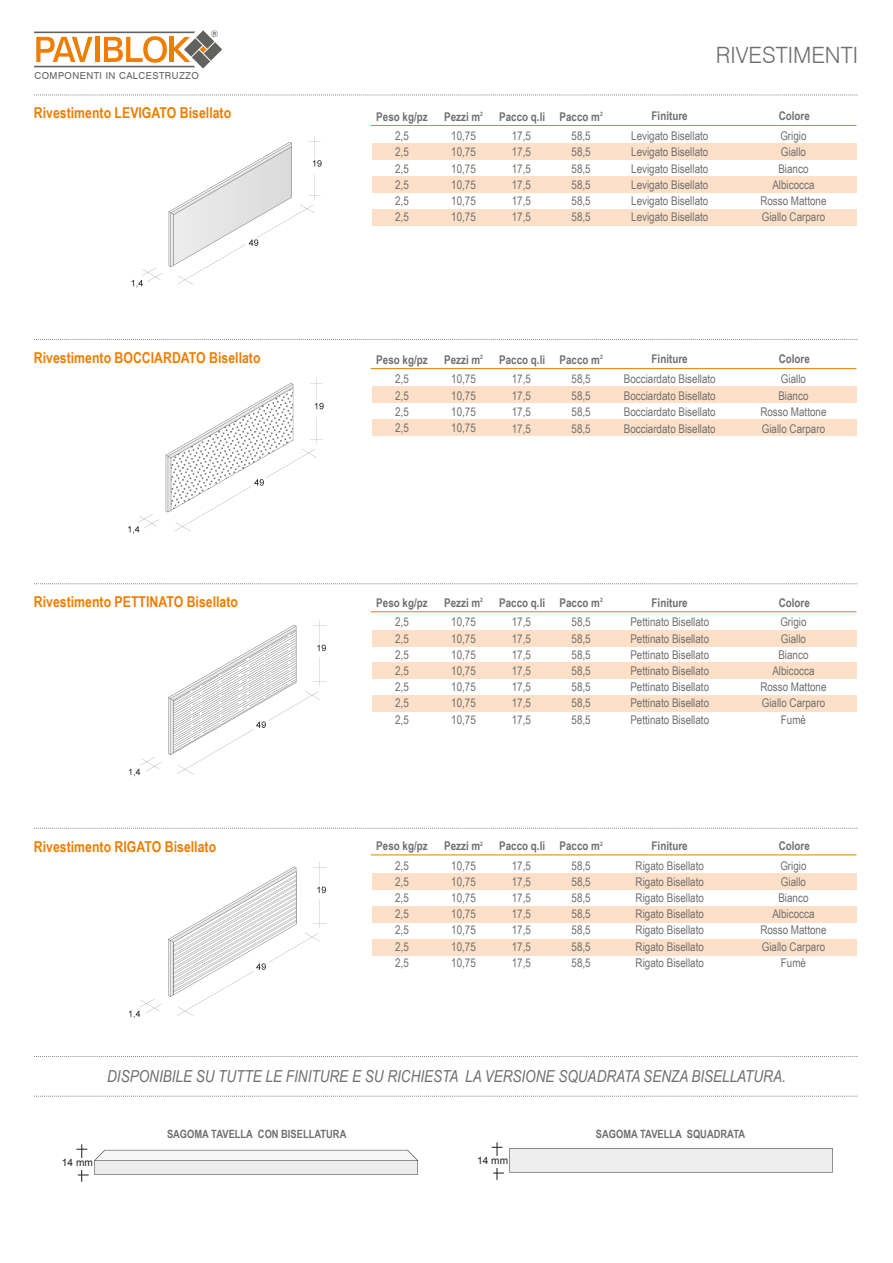
<style>
.page{position:relative;width:893px;height:1263px;background:#fff}
.page>*{position:absolute;margin:0;border:0;box-sizing:border-box;transform-origin:0 0}
.t1{font:300 22.5px "Swiss 721 BT";color:#706f6f}
.t2{font:italic 16.5px "Arial Narrow";color:#706f6f}
.t3{font:700 15px "Arial Narrow";color:#ef7d00}
.t4{font:12px/16.2px "Arial Narrow";color:#706f6f;text-align:justify}
.t5{font:700 12px "Arial Narrow";color:#706f6f}
.t6{font:700 11.4px "Arial Narrow";color:#706f6f}
.t7{font:10.05px "Arial";color:#1d1d1b}
.t8{font:9.6px "Swiss 721 BT";letter-spacing:.05em;color:#616160}
.t9{font:9px "Swiss 721 BT";color:#616160}
</style>
<div class="page">
<img style="left:123px;top:137px;width:205px;height:882px">
<img style="left:95px;top:1148px;width:737px;height:26px">
<hr style="left:81px;top:1144px;width:1px;height:38px;background:#1d1d1b">
<div style="left:61px;top:1158px;width:33px;height:11px;background:#fff"></div>
<hr style="left:497px;top:1142px;width:1px;height:38px;background:#1d1d1b">
<div style="left:477px;top:1156px;width:32px;height:11px;background:#fff"></div>
<svg style="left:34px;top:95px;width:823px;height:1px"></svg>
<svg style="left:34px;top:339px;width:823px;height:1px"></svg>
<svg style="left:34px;top:583px;width:823px;height:1px"></svg>
<svg style="left:34px;top:828px;width:823px;height:1px"></svg>
<svg style="left:34px;top:1056px;width:823px;height:1px"></svg>
<svg style="left:34px;top:1096px;width:823px;height:1px"></svg>
<div style="left:372px;top:144px;width:485px;height:16px;background:#fde0c7"></div>
<div style="left:372px;top:177px;width:485px;height:16px;background:#fde0c7"></div>
<div style="left:372px;top:209px;width:485px;height:17px;background:#fde0c7"></div>
<hr style="left:371px;top:125px;width:485px;height:1px;background:#ef7d00">
<div style="left:372px;top:873px;width:485px;height:16px;background:#fde0c7"></div>
<div style="left:372px;top:906px;width:485px;height:16px;background:#fde0c7"></div>
<div style="left:372px;top:939px;width:485px;height:16px;background:#fde0c7"></div>
<hr style="left:371px;top:854px;width:485px;height:1px;background:#ef7d00">
<div style="left:372px;top:630px;width:485px;height:16px;background:#fde0c7"></div>
<div style="left:372px;top:663px;width:485px;height:16px;background:#fde0c7"></div>
<div style="left:372px;top:696px;width:485px;height:16px;background:#fde0c7"></div>
<hr style="left:371px;top:611px;width:485px;height:1px;background:#ef7d00">
<div style="left:372px;top:387px;width:485px;height:16px;background:#fde0c7"></div>
<div style="left:372px;top:420px;width:485px;height:16px;background:#fde0c7"></div>
<hr style="left:371px;top:368px;width:485px;height:1px;background:#ef7d00">
<svg style="left:34px;top:30px;width:188px;height:39px"></svg>
<p class="t9" style="left:211px;top:28px;width:9px">®</p>
<p class="t8" style="left:34px;top:70px;width:166px">COMPONENTI IN CALCESTRUZZO</p>
<p class="t3" style="left:34px;top:101px;width:199px">Rivestimento LEVIGATO Bisellato</p>
<p class="t3" style="left:34px;top:346px;width:228px">Rivestimento BOCCIARDATO Bisellato</p>
<p class="t3" style="left:34px;top:590px;width:206px">Rivestimento PETTINATO Bisellato</p>
<p class="t3" style="left:34px;top:835px;width:184px">Rivestimento RIGATO Bisellato</p>
<h1 class="t1" style="left:716px;top:41px;width:144px">RIVESTIMENTI</h1>
<p class="t5" style="left:779px;top:107px;width:33px">Colore</p>
<p class="t5" style="left:376px;top:107px;width:53px">Peso kg/pz</p>
<p class="t5" style="left:652px;top:107px;width:38px">Finiture</p>
<p class="t4" style="left:512px;top:127px;width:21px">17,5<br>17,5<br>17,5<br>17,5<br>17,5<br>17,5</p>
<p class="t4" style="left:572px;top:127px;width:21px">58,5<br>58,5<br>58,5<br>58,5<br>58,5<br>58,5</p>
<p class="t4" style="left:631px;top:127px;width:79px">Levigato Bisellato Levigato Bisellato Levigato Bisellato Levigato Bisellato Levigato Bisellato Levigato Bisellato</p>
<p class="t4" style="left:760px;top:127px;width:68px;text-align:center">Grigio<br>Giallo<br>Bianco<br>Albicocca<br>Rosso Mattone<br>Giallo Carparo</p>
<p class="t5" style="left:444px;top:107px;width:40px">Pezzi m<sup>2</sup></p>
<p class="t5" style="left:499px;top:107px;width:105px">Pacco q.li Pacco m<sup>2</sup></p>
<p class="t4" style="left:395px;top:127px;width:15px">2,5<br>2,5<br>2,5<br>2,5<br>2,5<br>2,5</p>
<p class="t4" style="left:451px;top:127px;width:26px">10,75<br>10,75<br>10,75<br>10,75<br>10,75<br>10,75</p>
<p class="t5" style="left:779px;top:350px;width:33px">Colore</p>
<p class="t5" style="left:376px;top:350px;width:53px">Peso kg/pz</p>
<p class="t5" style="left:652px;top:350px;width:38px">Finiture</p>
<p class="t4" style="left:512px;top:370px;width:21px">17,5<br>17,5<br>17,5<br>17,5</p>
<p class="t4" style="left:572px;top:370px;width:21px">58,5<br>58,5<br>58,5<br>58,5</p>
<p class="t4" style="left:624px;top:370px;width:93px">Bocciardato Bisellato Bocciardato Bisellato Bocciardato Bisellato Bocciardato Bisellato</p>
<p class="t4" style="left:760px;top:370px;width:68px;text-align:center">Giallo<br>Bianco<br>Rosso Mattone<br>Giallo Carparo</p>
<p class="t5" style="left:444px;top:350px;width:40px">Pezzi m<sup>2</sup></p>
<p class="t5" style="left:499px;top:350px;width:105px">Pacco q.li Pacco m<sup>2</sup></p>
<p class="t4" style="left:395px;top:370px;width:15px">2,5<br>2,5<br>2,5<br>2,5</p>
<p class="t4" style="left:451px;top:370px;width:26px">10,75<br>10,75<br>10,75<br>10,75</p>
<p class="t5" style="left:779px;top:593px;width:33px">Colore</p>
<p class="t5" style="left:376px;top:594px;width:53px">Peso kg/pz</p>
<p class="t5" style="left:652px;top:593px;width:38px">Finiture</p>
<p class="t4" style="left:512px;top:614px;width:21px">17,5<br>17,5<br>17,5<br>17,5<br>17,5<br>17,5<br>17,5</p>
<p class="t4" style="left:572px;top:614px;width:21px">58,5<br>58,5<br>58,5<br>58,5<br>58,5<br>58,5<br>58,5</p>
<p class="t4" style="left:630px;top:614px;width:80px">Pettinato Bisellato Pettinato Bisellato Pettinato Bisellato Pettinato Bisellato Pettinato Bisellato Pettinato Bisellato Pettinato Bisellato</p>
<p class="t4" style="left:760px;top:614px;width:68px;text-align:center">Grigio<br>Giallo<br>Bianco<br>Albicocca<br>Rosso Mattone<br>Giallo Carparo<br>Fumè</p>
<p class="t5" style="left:444px;top:594px;width:40px">Pezzi m<sup>2</sup></p>
<p class="t5" style="left:499px;top:594px;width:105px">Pacco q.li Pacco m<sup>2</sup></p>
<p class="t4" style="left:395px;top:614px;width:15px">2,5<br>2,5<br>2,5<br>2,5<br>2,5<br>2,5<br>2,5</p>
<p class="t4" style="left:451px;top:614px;width:26px">10,75<br>10,75<br>10,75<br>10,75<br>10,75<br>10,75<br>10,75</p>
<p class="t5" style="left:779px;top:836px;width:33px">Colore</p>
<p class="t5" style="left:376px;top:837px;width:53px">Peso kg/pz</p>
<p class="t5" style="left:652px;top:836px;width:38px">Finiture</p>
<p class="t4" style="left:512px;top:857px;width:21px">17,5<br>17,5<br>17,5<br>17,5<br>17,5<br>17,5<br>17,5</p>
<p class="t4" style="left:572px;top:857px;width:21px">58,5<br>58,5<br>58,5<br>58,5<br>58,5<br>58,5<br>58,5</p>
<p class="t4" style="left:636px;top:857px;width:70px">Rigato Bisellato Rigato Bisellato Rigato Bisellato Rigato Bisellato Rigato Bisellato Rigato Bisellato Rigato Bisellato</p>
<p class="t4" style="left:760px;top:857px;width:68px;text-align:center">Grigio<br>Giallo<br>Bianco<br>Albicocca<br>Rosso Mattone<br>Giallo Carparo<br>Fumè</p>
<p class="t5" style="left:444px;top:837px;width:40px">Pezzi m<sup>2</sup></p>
<p class="t5" style="left:499px;top:837px;width:105px">Pacco q.li Pacco m<sup>2</sup></p>
<p class="t4" style="left:395px;top:857px;width:15px">2,5<br>2,5<br>2,5<br>2,5<br>2,5<br>2,5<br>2,5</p>
<p class="t4" style="left:451px;top:857px;width:26px">10,75<br>10,75<br>10,75<br>10,75<br>10,75<br>10,75<br>10,75</p>
<h2 class="t2" style="left:107px;top:1065px;width:680px">DISPONIBILE SU TUTTE LE FINITURE E SU RICHIESTA LA VERSIONE SQUADRATA SENZA BISELLATURA.</h2>
<p class="t6" style="left:167px;top:1125px;width:181px">SAGOMA TAVELLA CON BISELLATURA</p>
<p class="t6" style="left:596px;top:1125px;width:151px">SAGOMA TAVELLA SQUADRATA</p>
<p class="t7" style="left:62px;top:1156px;width:32px">14 mm</p>
<p class="t7" style="left:477px;top:1154px;width:32px">14 mm</p>
</div>
